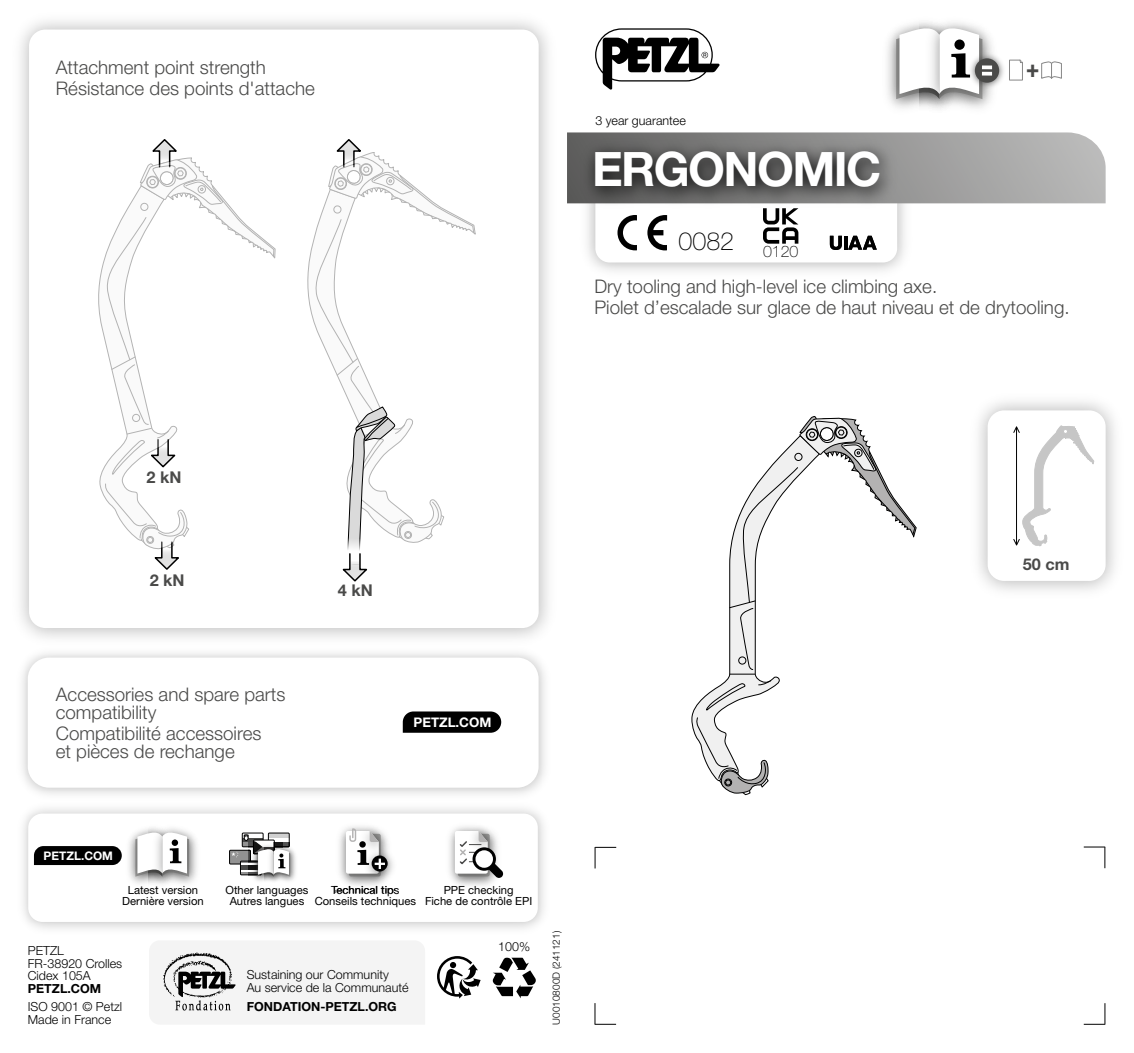
<style>
.page{position:relative;width:1134px;height:1053px;background:#fff}
.page>*{position:absolute;margin:0;border:0;box-sizing:border-box;transform-origin:0 0}
.t1{font:700 47.5px "Helvetica Neue LT Pro";letter-spacing:-.035em;color:#fff}
.t2{font:100 25px "Helvetica Neue LT Pro";color:#000}
.t3{font:900 condensed 25px "Helvetica LT Std";color:#4a4a49}
.t4{font:300 18.75px/21.2px "Helvetica Neue LT Pro";color:#4a4a49}
.t5{font:700 16.25px "Helvetica Neue LT Pro";color:#4a4a49}
.t6{font:100 16px "Helvetica Neue LT Pro";color:#000}
.t7{font:700 13.25px "Helvetica Neue LT Pro";color:#fff}
.t8{font:300 12.5px/12.5px "Helvetica Neue LT Pro";color:#000}
.t9{font:700 12.5px "Helvetica Neue LT Pro";color:#000}
.t10{font:700 11.75px "Helvetica Neue LT Pro";color:#fff}
.t11{font:11.25px/11.2px "Helvetica Neue LT Pro";color:#000;text-align:center}
.ref_document{font:300 10px "Helvetica Neue LT Pro";color:#000}
.s1{font-weight:700}
</style>
<div class="page">
<svg style="left:595px;top:28px;width:125px;height:62px"></svg>
<svg style="left:1084px;top:846px;width:21px;height:22px"></svg>
<svg style="left:1084px;top:1003px;width:21px;height:21px"></svg>
<svg style="left:594px;top:846px;width:22px;height:22px"></svg>
<svg style="left:594px;top:1003px;width:22px;height:21px"></svg>
<svg style="left:1041px;top:61px;width:21px;height:18px"></svg>
<img style="left:887px;top:31px;width:32px;height:77px">
<img style="left:919px;top:30px;width:73px;height:79px">
<svg style="left:896px;top:22px;width:86px;height:77px"></svg>
<img style="left:966px;top:50px;width:38px;height:42px">
<div style="left:975px;top:58px;width:24px;height:25px;background:#4a4a49;border-radius:50%"></div>
<svg style="left:982px;top:65px;width:10px;height:4px"></svg>
<svg style="left:982px;top:72px;width:10px;height:4px"></svg>
<svg style="left:1009px;top:59px;width:14px;height:22px"></svg>
<img style="left:978px;top:401px;width:137px;height:190px">
<div style="left:988px;top:410px;width:118px;height:171px;background:#fff;border-radius:16px"></div>
<svg style="left:691px;top:416px;width:226px;height:379px"></svg>
<svg style="left:1013px;top:425px;width:82px;height:122px"></svg>
<svg style="left:403px;top:711px;width:98px;height:21px;background:#0d0d0d"></svg>
<div style="left:29px;top:30px;width:510px;height:598px;background:#fff;border-radius:16px"></div>
<svg style="left:98px;top:139px;width:178px;height:431px"></svg>
<svg style="left:307px;top:139px;width:169px;height:443px"></svg>
<div style="left:28px;top:813px;width:510px;height:108px;background:#fff;border-radius:14px"></div>
<img style="left:129px;top:834px;width:19px;height:50px">
<img style="left:148px;top:833px;width:49px;height:51px">
<svg style="left:135px;top:828px;width:54px;height:48px"></svg>
<svg style="left:34px;top:846px;width:88px;height:19px;background:#0a0a0a"></svg>
<img style="left:449px;top:826px;width:53px;height:60px">
<img style="left:464px;top:826px;width:38px;height:4px">
<svg style="left:455px;top:830px;width:48px;height:47px"></svg>
<div style="left:242px;top:832px;width:22px;height:15px;border:1px solid #000"></div>
<div style="left:268px;top:832px;width:22px;height:15px;border:1px solid #000"></div>
<div style="left:229px;top:849px;width:22px;height:15px;border:1px solid #000"></div>
<img style="left:253px;top:876px;width:11px;height:5px">
<img style="left:264px;top:848px;width:32px;height:34px">
<svg style="left:230px;top:833px;width:60px;height:43px"></svg>
<svg style="left:437px;top:956px;width:44px;height:42px"></svg>
<svg style="left:493px;top:957px;width:43px;height:41px"></svg>
<svg style="left:149px;top:941px;width:276px;height:83px"></svg>
<img style="left:339px;top:826px;width:37px;height:60px">
<img style="left:356px;top:826px;width:32px;height:18px">
<img style="left:359px;top:844px;width:34px;height:41px">
<img style="left:385px;top:854px;width:4px;height:19px">
<svg style="left:346px;top:828px;width:39px;height:48px"></svg>
<svg style="left:567px;top:132px;width:539px;height:118px"></svg>
<p class="t4" style="left:56px;top:56px;width:261px">Attachment point strength<br>Résistance des points d'attache</p>
<p class="t8" style="left:595px;top:114px;width:92px">3 year guarantee</p>
<p class="t1" style="left:592px;top:139px;width:291px">ERGONOMIC</p>
<p class="t2" style="left:678px;top:226px;width:57px">0082</p>
<p class="t6" style="left:763px;top:242px;width:37px">0120</p>
<p class="t3" style="left:1026px;top:52px;width:14px">+</p>
<p class="t4" style="left:594px;top:275px;width:477px">Dry tooling and high-level ice climbing axe.<br>Piolet d’escalade sur glace de haut niveau et de drytooling.</p>
<p class="t5" style="left:147px;top:467px;width:36px">2 kN</p>
<p class="t5" style="left:150px;top:569px;width:36px">2 kN</p>
<p class="t5" style="left:338px;top:579px;width:36px">4 kN</p>
<p class="t4" style="left:56px;top:685px;width:231px;line-height:17.5px">Accessories and spare parts compatibility</p>
<p class="t4" style="left:56px;top:724px;width:207px;line-height:17.5px">Compatibilité accessoires et pièces de rechange</p>
<p class="t7" style="left:414px;top:713px;width:79px">PETZL.COM</p>
<p class="t10" style="left:44px;top:848px;width:71px">PETZL.COM</p>
<p class="t11" style="left:225px;top:883px;width:84px">Other languages<br>Autres langues</p>
<p class="t11" style="left:122px;top:883px;width:83px">Latest version<br>Dernière version</p>
<p class="t11" style="left:315px;top:883px;width:103px">Technical tips<br>Conseils techniques</p>
<p class="t11" style="left:425px;top:883px;width:109px">PPE checking<br>Fiche de contrôle EPI</p>
<p class="t8" style="left:28px;top:944px;width:96px">PETZL<br>FR-38920 Crolles<br>Cidex 105A<br><span class="s1">PETZL.COM</span></p>
<p class="t8" style="left:28px;top:1000px;width:96px">ISO 9001 © Petzl<br>Made in France</p>
<p class="t8" style="left:247px;top:968px;width:163px">Sustaining our Community<br>Au service de la Communauté</p>
<p class="t9" style="left:247px;top:998px;width:151px">FONDATION-PETZL.ORG</p>
<p class="t8" style="left:498px;top:940px;width:33px">100%</p>
<p class="ref_document" style="left:550px;top:1024px;width:95px;rotate:-90deg">U0010800D (241121)</p>
<p class="t5" style="left:1023px;top:553px;width:48px">50 cm</p>
</div>
